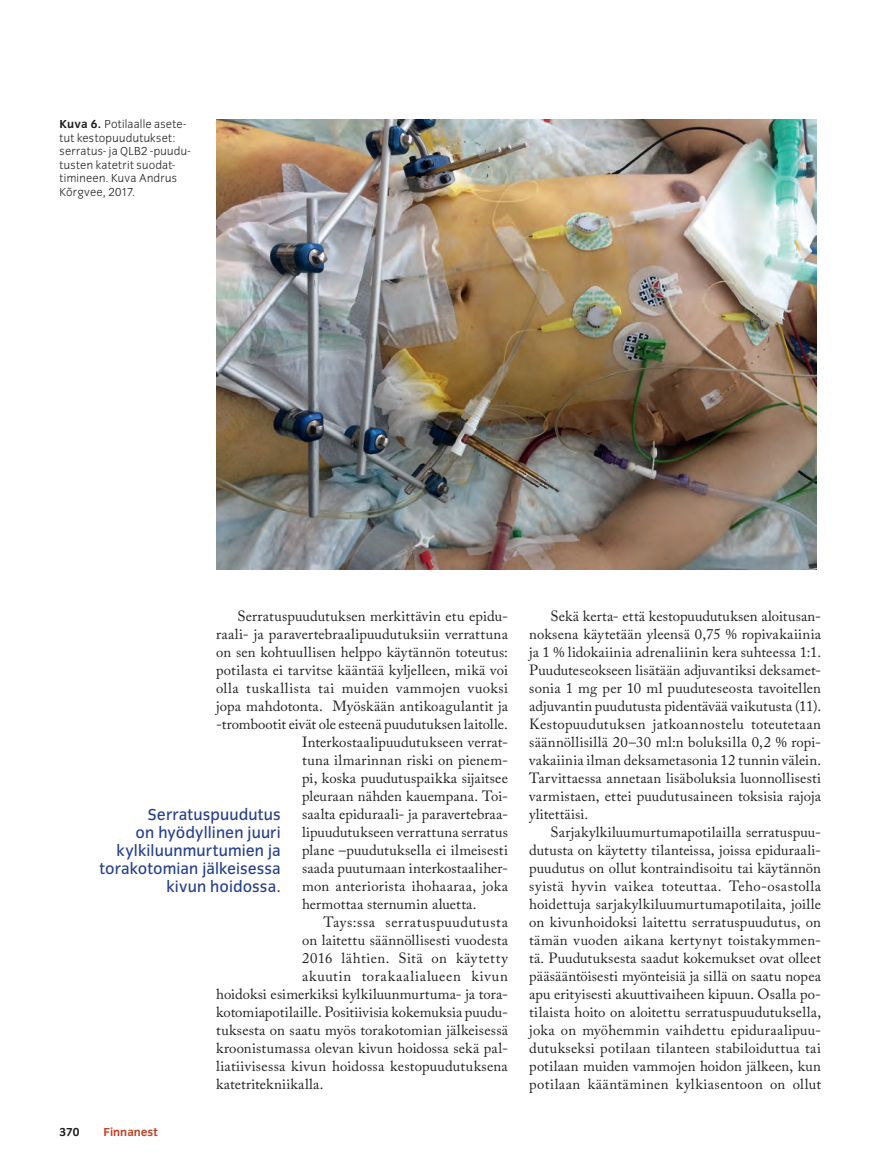
<style>
.page{position:relative;width:885px;height:1174px;background:#fff}
.page>*{position:absolute;margin:0;border:0;box-sizing:border-box;transform-origin:0 0}
.t1{font:16.5px/18px "Congress Sans";letter-spacing:.005em;color:#253f8e;text-align:right}
.t2{font:14.7px/18px "Adobe Caslon Pro";letter-spacing:.015em;color:#231f20;text-align:justify}
.t3{font:14.7px "Adobe Caslon Pro";letter-spacing:.055em;color:#231f20}
.t4{font:14.7px "Adobe Caslon Pro";letter-spacing:.045em;color:#231f20}
.t5{font:300 12px/13.5px "Congress Sans";letter-spacing:.02em;color:#231f20}
.t6{font:700 12px "Congress Sans";color:#bf4126}
.t7{font:700 12px "Congress Sans";color:#231f20}
.s1{font-weight:700}
</style>
<div class="page">
<img style="left:216px;top:119px;width:600px;height:450px">
<p class="t5" style="left:60px;top:118px;width:133px"><span class="s1">Kuva 6.</span> Potilaalle asete&shy;tut kestopuudutukset: serratus- ja QLB2 -puudu&shy;tusten katetrit suodat&shy;timineen. Kuva Andrus<br>Kõ rgvee, 2017.</p>
<p class="t2" style="left:237px;top:607px;width:272px">Serratuspuudutuksen merkittävin etu epidu-</p>
<p class="t2" style="left:216px;top:625px;width:293px">raali- ja paravertebraalipuudutuksiin verrattuna</p>
<p class="t2" style="left:216px;top:643px;width:293px">on sen kohtuullisen helppo käytännön toteutus:</p>
<p class="t2" style="left:216px;top:661px;width:293px">potilasta ei tarvitse kääntää kyljelleen, mikä voi</p>
<p class="t2" style="left:216px;top:679px;width:293px">olla tuskallista tai muiden vammojen vuoksi</p>
<p class="t2" style="left:216px;top:697px;width:293px">jopa mahdotonta. Myöskään antikoagulantit ja</p>
<p class="t2" style="left:216px;top:715px;width:293px">-trombootit eivät ole esteenä puudutuksen laitolle.</p>
<p class="t2" style="left:302px;top:733px;width:207px">Interkostaalipuudutukseen verrat-</p>
<p class="t2" style="left:302px;top:751px;width:207px">tuna ilmarinnan riski on pienem-</p>
<p class="t2" style="left:302px;top:769px;width:207px">pi, koska puudutuspaikka sijaitsee</p>
<p class="t2" style="left:302px;top:787px;width:207px">pleuraan nähden kauempana. Toi-</p>
<p class="t2" style="left:302px;top:805px;width:207px">saalta epiduraali- ja paravertebraa-</p>
<p class="t2" style="left:302px;top:823px;width:207px">lipuudutukseen verrattuna serratus</p>
<p class="t2" style="left:302px;top:841px;width:207px">plane –puudutuksella ei ilmeisesti</p>
<p class="t2" style="left:302px;top:859px;width:207px">saada puutumaan interkostaaliher-</p>
<p class="t2" style="left:302px;top:877px;width:207px">mon anteriorista ihohaaraa, joka</p>
<p class="t2" style="left:302px;top:895px;width:176px">hermottaa sternumin aluetta.</p>
<p class="t4" style="left:323px;top:913px;width:186px">Tays:ssa serratuspuudutusta</p>
<p class="t2" style="left:302px;top:931px;width:207px">on laitettu säännöllisesti vuodesta</p>
<p class="t2" style="left:302px;top:949px;width:207px">2016 lähtien. Sitä on käytetty</p>
<p class="t3" style="left:302px;top:967px;width:207px">akuutin torakaalialueen kivun</p>
<p class="t2" style="left:216px;top:985px;width:293px">hoidoksi esimerkiksi kylkiluunmurtuma- ja tora-</p>
<p class="t2" style="left:216px;top:1003px;width:293px">kotomiapotilaille. Positiivisia kokemuksia puudu-</p>
<p class="t2" style="left:216px;top:1021px;width:293px">tuksesta on saatu myös torakotomian jälkeisessä</p>
<p class="t2" style="left:216px;top:1039px;width:293px">kroonistumassa olevan kivun hoidossa sekä pal-</p>
<p class="t2" style="left:216px;top:1057px;width:293px">liatiivisessa kivun hoidossa kestopuudutuksena</p>
<p class="t2" style="left:216px;top:1075px;width:109px">katetritekniikalla.</p>
<p class="t1" style="left:99px;top:805px;width:183px">Serratuspuudutus<br>on hyödyllinen juuri kylkiluunmurtumien ja torakotomian jälkeisessa kivun hoidossa.</p>
<p class="t7" style="left:60px;top:1125px;width:22px">370</p>
<p class="t6" style="left:104px;top:1125px;width:56px">Finnanest</p>
<p class="t2" style="left:529px;top:607px;width:293px;text-indent:21px">Sekä kerta- että kestopuudutuksen aloitusan&shy;noksena käytetään yleensä 0,75 % ropivakaiinia ja 1 % lidokaiinia adrenaliinin kera suhteessa 1:1.<br>Puuduteseokseen lisätään adjuvantiksi deksamet&shy;sonia 1 mg per 10 ml puuduteseosta tavoitellen adjuvantin puudutusta pidentävää vaikutusta (11).<br>Kestopuudutuksen jatkoannostelu toteutetaan säännöllisillä 20–30 ml:n boluksilla 0,2 % ropi&shy;vakaiinia ilman deksametasonia 12 tunnin välein.<br>Tarvittaessa annetaan lisäboluksia luonnollisesti varmistaen, ettei puudutusaineen toksisia rajoja ylitettäisi.</p>
<p class="t2" style="left:529px;top:822px;width:293px;text-indent:21px">Sarjakylkiluumurtumapotilailla serratuspuu&shy;dutusta on käytetty tilanteissa, joissa epiduraali&shy;puudutus on ollut kontraindisoitu tai käytännön syistä hyvin vaikea toteuttaa. Teho-osastolla hoidettuja sarjakylkiluumurtumapotilaita, joille on kivunhoidoksi laitettu serratuspuudutus, on tämän vuoden aikana kertynyt toistakymmen&shy;tä. Puudutuksesta saadut kokemukset ovat olleet pääsääntöisesti myönteisiä ja sillä on saatu nopea apu erityisesti akuuttivaiheen kipuun. Osalla po&shy;tilaista hoito on aloitettu serratuspuudutuksella, joka on myöhemmin vaihdettu epiduraalipuu&shy;dutukseksi potilaan tilanteen stabiloiduttua tai potilaan muiden vammojen hoidon jälkeen, kun potilaan kääntäminen kylkiasentoon on ollut</p>
</div>
